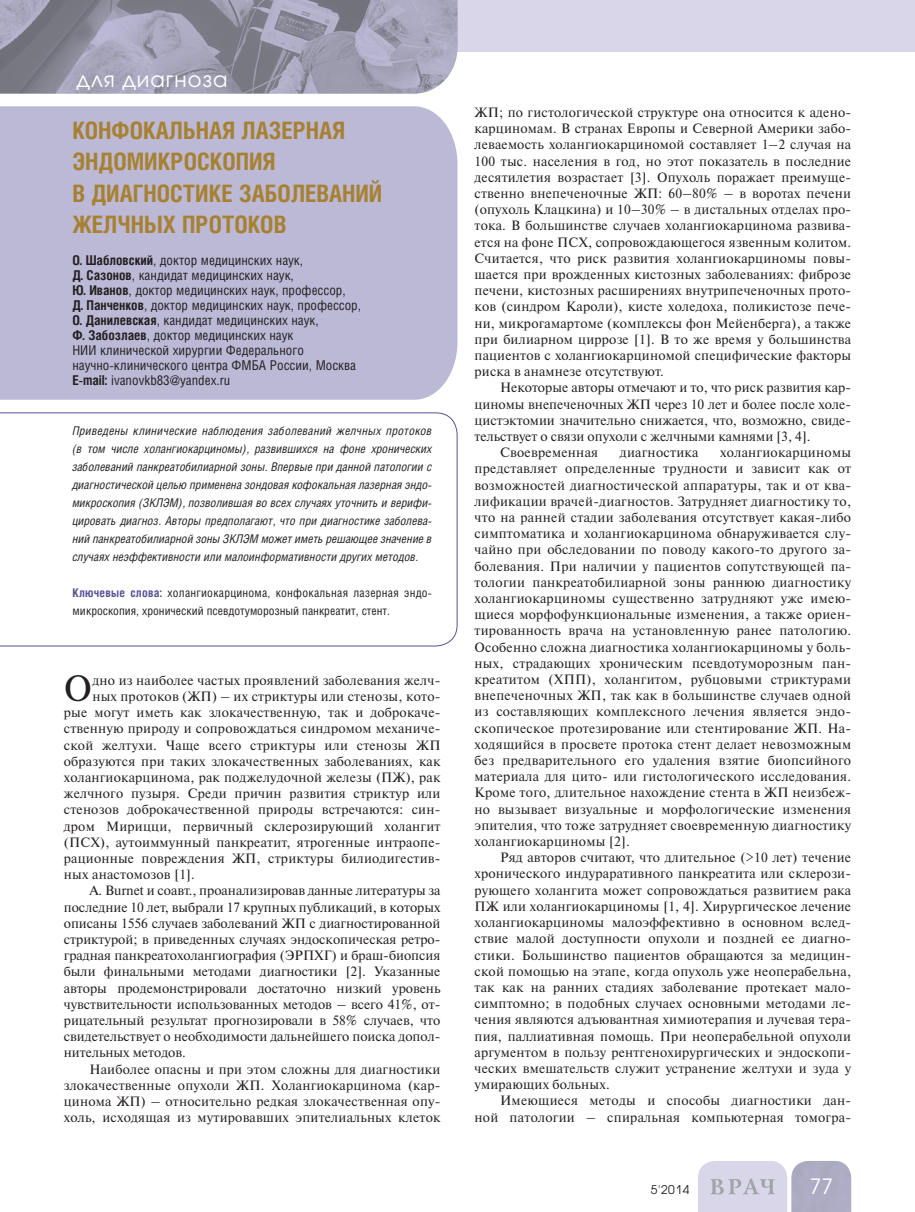
<style>
.page{position:relative;width:915px;height:1212px;background:#fff}
.page>*{position:absolute;margin:0;border:0;box-sizing:border-box;transform-origin:0 0}
.t1{font:36.6px "Newton C";color:#231f20}
.t2{font:700 24px/31.5px "Helios Cond";color:#a78131}
.t3{font:21px "Avant Garde Gothic C";letter-spacing:.05em;color:#fff}
.t4{font:13.5px/16.2px "Newton C";letter-spacing:.015em;color:#231f20;text-align:justify}
.t5{font:13.5px/15px "Helios Cond";color:#231f20}
.t6{font:italic 12px/18px "Helios Cond";color:#231f20;text-align:justify}
.t7{font:12px/18px "Helios Cond";color:#231f20}
.t8{font:12px "Avant Garde Gothic C";color:#231f20}
.s1{font-weight:700}
.s2{font-weight:700;color:#575295}
</style>
<div class="page">
<div style="left:0;top:0;width:914px;height:51px;background:#d8d6e8"></div>
<svg style="left:698px;top:1161px;width:152px;height:51px;background:#c7c6d8"></svg>
<div style="left:0;top:106px;width:457px;height:294px;background:#bcb9d7"></div>
<svg style="left:0;top:412px;width:457px;height:235px"></svg>
<svg style="left:0;top:0;width:414px;height:94px;background:#9695a7"></svg>
<img style="left:414px;top:0;width:43px;height:94px">
<h3 class="t3" style="left:77px;top:70px;width:152px">для диагноза</h3>
<h2 class="t2" style="left:72px;top:117px;width:311px">КОНФОКАЛЬНАЯ ЛАЗЕРНАЯ<br>ЭНДОМИКРОСКОПИЯ<br>В ДИАГНОСТИКЕ ЗАБОЛЕВАНИЙ<br>ЖЕЛЧНЫХ ПРОТОКОВ</h2>
<p class="t5" style="left:72px;top:254px;width:290px"><span class="s1">О. Шабловский</span>, доктор медицинских наук,<br><span class="s1">Д. Сазонов</span>, кандидат медицинских наук,<br><span class="s1">Ю. Иванов</span>, доктор медицинских наук, профессор,<br><span class="s1">Д. Панченков</span>, доктор медицинских наук, профессор, <span class="s1">О. Данилевская</span>, кандидат медицинских наук,<br><span class="s1">Ф. Забозлаев</span>, доктор медицинских наук<br>НИИ клинической хирургии Федерального научно-клинического центра ФМБА России, Москва <span class="s1">E-mail:</span> ivanovkb83@yandex.ru</p>
<p class="t6" style="left:72px;top:423px;width:361px">Приведены клинические наблюдения заболеваний желчных протоков (в том числе холангиокарциномы), развившихся на фоне хронических заболеваний панкреатобилиарной зоны. Впервые при данной патологии с диагностической целью применена зондовая кофокальная лазерная эндо&shy;микроскопия (ЗКЛЭМ), позволившая во всех случаях уточнить и верифи&shy;цировать диагноз. Авторы предполагают, что при диагностике заболева&shy;ний панкреатобилиарной зоны ЗКЛЭМ может иметь решающее значение в случаях неэффективности или малоинформативности других методов.</p>
<p class="t7" style="left:72px;top:585px;width:361px"><span class="s2">Ключевые слова:</span> холангиокарцинома, конфокальная лазерная эндо&shy;микроскопия, хронический псевдотуморозный панкреатит, стент.</p>
<h1 class="t1" style="left:64px;top:675px;width:29px">О</h1>
<p class="t4" style="left:92px;top:673px;width:349px">дно из наиболее частых проявлений заболевания желч-</p>
<p class="t4" style="left:92px;top:689px;width:349px">ных протоков (ЖП) – их стриктуры или стенозы, кото-</p>
<p class="t4" style="left:64px;top:706px;width:378px">рые могут иметь как злокачественную, так и доброкаче-</p>
<p class="t4" style="left:64px;top:722px;width:378px">ственную природу и сопровождаться синдромом механиче-</p>
<p class="t4" style="left:64px;top:738px;width:378px">ской желтухи. Чаще всего стриктуры или стенозы ЖП</p>
<p class="t4" style="left:64px;top:754px;width:378px">образуются при таких злокачественных заболеваниях, как</p>
<p class="t4" style="left:64px;top:770px;width:378px">холангиокарцинома, рак поджелудочной железы (ПЖ), рак</p>
<p class="t4" style="left:64px;top:787px;width:378px">желчного пузыря. Среди причин развития стриктур или</p>
<p class="t4" style="left:64px;top:803px;width:378px">стенозов доброкачественной природы встречаются: син-</p>
<p class="t4" style="left:64px;top:819px;width:378px">дром Мирицци, первичный склерозирующий холангит</p>
<p class="t4" style="left:64px;top:835px;width:378px">(ПСХ), аутоиммунный панкреатит, ятрогенные интраопе-</p>
<p class="t4" style="left:64px;top:851px;width:378px">рационные повреждения ЖП, стриктуры билиодигестив-</p>
<p class="t4" style="left:64px;top:868px;width:132px">ных анастомозов [1].</p>
<p class="t4" style="left:89px;top:884px;width:352px">А. Burnet и соавт., проанализировав данные литературы за</p>
<p class="t4" style="left:64px;top:900px;width:378px">последние 10 лет, выбрали 17 крупных публикаций, в которых</p>
<p class="t4" style="left:64px;top:916px;width:378px">описаны 1556 случаев заболеваний ЖП с диагностированной</p>
<p class="t4" style="left:64px;top:932px;width:378px">стриктурой; в приведенных случаях эндоскопическая ретро-</p>
<p class="t4" style="left:64px;top:949px;width:378px">градная панкреатохолангиография (ЭРПХГ) и браш-биопсия</p>
<p class="t4" style="left:64px;top:965px;width:378px">были финальными методами диагностики [2]. Указанные</p>
<p class="t4" style="left:64px;top:981px;width:378px">авторы продемонстрировали достаточно низкий уровень</p>
<p class="t4" style="left:64px;top:997px;width:378px">чувствительности использованных методов – всего 41%, от-</p>
<p class="t4" style="left:64px;top:1013px;width:378px">рицательный результат прогнозировали в 58% случаев, что</p>
<p class="t4" style="left:64px;top:1030px;width:378px">свидетельствует о необходимости дальнейшего поиска допол-</p>
<p class="t4" style="left:64px;top:1046px;width:123px">нительных методов.</p>
<p class="t4" style="left:89px;top:1062px;width:352px">Наиболее опасны и при этом сложны для диагностики</p>
<p class="t4" style="left:64px;top:1078px;width:378px">злокачественные опухоли ЖП. Холангиокарцинома (кар-</p>
<p class="t4" style="left:64px;top:1094px;width:378px">цинома ЖП) – относительно редкая злокачественная опу-</p>
<p class="t4" style="left:64px;top:1111px;width:378px">холь, исходящая из мутировавших эпителиальных клеток</p>
<p class="t4" style="left:474px;top:106px;width:378px">ЖП; по гистологической структуре она относится к адено&shy;карциномам. В странах Европы и Северной Америки забо&shy;леваемость холангиокарциномой составляет 1–2 случая на 100 тыс. населения в год, но этот показатель в последние десятилетия возрастает [3]. Опухоль поражает преимуще&shy;ственно внепеченочные ЖП: 60–80% – в воротах печени (опухоль Клацкина) и 10–30% – в дистальных отделах про&shy;тока. В большинстве случаев холангиокарцинома развива&shy;ется на фоне ПСХ, сопровождающегося язвенным колитом.<br>Считается, что риск развития холангиокарциномы повы&shy;шается при врожденных кистозных заболеваниях: фиброзе печени, кистозных расширениях внутрипеченочных прото&shy;ков (синдром Кароли), кисте холедоха, поликистозе пече&shy;ни, микрогамартоме (комплексы фон Мейенберга), а также при билиарном циррозе [1]. В то же время у большинства пациентов с холангиокарциномой специфические факторы риска в анамнезе отсутствуют.</p>
<p class="t4" style="left:500px;top:381px;width:352px">Некоторые авторы отмечают и то, что риск развития кар-</p>
<p class="t4" style="left:474px;top:397px;width:378px">циномы внепеченочных ЖП через 10 лет и более после холе-</p>
<p class="t4" style="left:474px;top:413px;width:378px">цистэктомии значительно снижается, что, возможно, свиде-</p>
<p class="t4" style="left:474px;top:430px;width:337px">тельствует о связи опухоли с желчными камнями [3, 4].</p>
<p class="t4" style="left:500px;top:446px;width:100px">Своевременная</p>
<p class="t4" style="left:619px;top:446px;width:80px">диагностика</p>
<p class="t4" style="left:474px;top:446px;width:378px;text-indent:246px">холангиокарциномы представляет определенные трудности и зависит как от возможностей диагностической аппаратуры, так и от ква&shy;лификации врачей-диагностов. Затрудняет диагностику то, что на ранней стадии заболевания отсутствует какая-либо симптоматика и холангиокарцинома обнаруживается слу&shy;чайно при обследовании по поводу какого-то другого за&shy;болевания. При наличии у пациентов сопутствующей па&shy;тологии панкреатобилиарной зоны раннюю диагностику холангиокарциномы существенно затрудняют уже имею&shy;щиеся морфофункциональные изменения, а также ориен&shy;тированность врача на установленную ранее патологию.<br>Особенно сложна диагностика холангиокарциномы у боль&shy;ных, страдающих хроническим псевдотуморозным пан&shy;креатитом (ХПП), холангитом, рубцовыми стриктурами внепеченочных ЖП, так как в большинстве случаев одной из составляющих комплексного лечения является эндо&shy;скопическое протезирование или стентирование ЖП. На&shy;ходящийся в просвете протока стент делает невозможным без предварительного его удаления взятие биопсийного материала для цито- или гистологического исследования.<br>Кроме того, длительное нахождение стента в ЖП неизбеж&shy;но вызывает визуальные и морфологические изменения эпителия, что тоже затрудняет своевременную диагностику холангиокарциномы [2].</p>
<p class="t4" style="left:474px;top:851px;width:378px;text-indent:26px">Ряд авторов считают, что длительное (&gt;10 лет) течение хронического индураративного панкреатита или склерози&shy;рующего холангита может сопровождаться развитием рака ПЖ или холангиокарциномы [1, 4]. Хирургическое лечение холангиокарциномы малоэффективно в основном вслед&shy;ствие малой доступности опухоли и поздней ее диагно&shy;стики. Большинство пациентов обращаются за медицин&shy;ской помощью на этапе, когда опухоль уже неоперабельна, так как на ранних стадиях заболевание протекает мало&shy;симптомно; в подобных случаех основными методами ле&shy;чения являются адъювантная химиотерапия и лучевая тера&shy;пия, паллиативная помощь. При неоперабельной опухоли аргументом в пользу рентгенохирургических и эндоскопи&shy;ческих вмешательств служит устранение желтухи и зуда у умирающих больных.</p>
<p class="t4" style="left:474px;top:1094px;width:378px;text-align:right">Имеющиеся методы и способы диагностики дан&shy;ной патологии – спиральная компьютерная томогра-</p>
<p class="t8" style="left:650px;top:1184px;width:40px">5'2014</p>
<h3 class="t3" style="left:809px;top:1177px;width:25px">77</h3>
</div>
